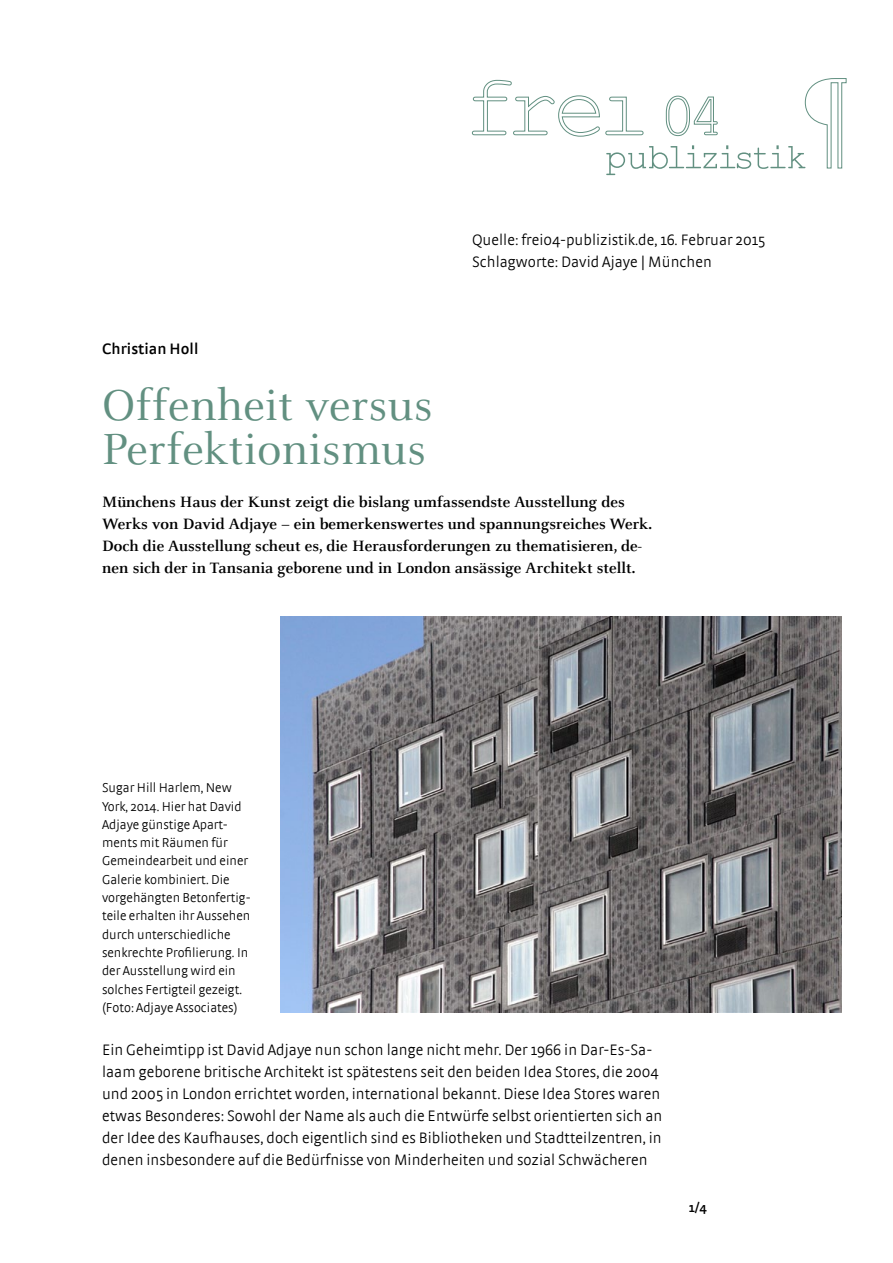
<style>
.page{position:relative;width:893px;height:1263px;background:#fff}
.page>*{position:absolute;margin:0;border:0;box-sizing:border-box;transform-origin:0 0}
.t1{font:48px/43.8px "Celeste";letter-spacing:.005em;color:#629081}
.t2{font:700 16.5px/21.9px "Celeste";color:#000}
.t3{font:300 15.9px/21.9px "Strada";letter-spacing:.005em;color:#000}
.t4{font:300 15.9px/21.9px "Strada OT";letter-spacing:.005em;color:#000}
.t5{font:600 15.9px "Strada";letter-spacing:.005em;color:#000}
.t6{font:300 13.5px/18.3px "Strada";color:#000}
.t7{font:600 13.5px "Strada";color:#000}
</style>
<div class="page">
<svg style="left:472px;top:78px;width:374px;height:97px"></svg>
<img style="left:281px;top:617px;width:561px;height:395px">
<p class="t5" style="left:102px;top:340px;width:98px">Christian Holl</p>
<h1 class="t1" style="left:102px;top:385px;width:332px">Offenheit versus<br>Perfektionismus</h1>
<p class="t4" style="left:472px;top:229px;width:295px">Quelle: frei04-publizistik.de, 16. Februar 2015<br>Schlagworte: David Ajaye | München</p>
<p class="t2" style="left:102px;top:492px;width:552px">Münchens Haus der Kunst zeigt die bislang umfassendste Ausstellung des Werks von David Adjaye – ein bemerkenswertes und spannungsreiches Werk.<br>Doch die Ausstellung scheut es, die Herausforderungen zu thematisieren, de&shy;nen sich der in Tansania geborene und in London ansässige Architekt stellt.</p>
<p class="t6" style="left:102px;top:778px;width:150px">Sugar Hill Harlem, New<br>York, 2014. Hier hat David<br>Adjaye günstige Apart&shy;ments mit Räumen für<br>Gemeindearbeit und einer<br>Galerie kombiniert. Die vorgehängten Betonfertig&shy;teile erhalten ihr Aussehen durch unterschiedliche senkrechte Profilierung. In der Ausstellung wird ein solches Fertigteil gezeigt. (Foto: Adjaye Associates)</p>
<p class="t3" style="left:102px;top:1039px;width:562px">Ein Geheimtipp ist David Adjaye nun schon lange nicht mehr. Der 1966 in Dar-Es-Sa&shy;laam geborene britische Architekt ist spätestens seit den beiden Idea Stores, die 2004 und 2005 in London errichtet worden, international bekannt. Diese Idea Stores waren etwas Besonderes: Sowohl der Name als auch die Entwürfe selbst orientierten sich an der Idee des Kaufhauses, doch eigentlich sind es Bibliotheken und Stadtteilzentren, in denen insbesondere auf die Bedürfnisse von Minderheiten und sozial Schwächeren</p>
<p class="t7" style="left:689px;top:1199px;width:19px">1/4</p>
</div>
